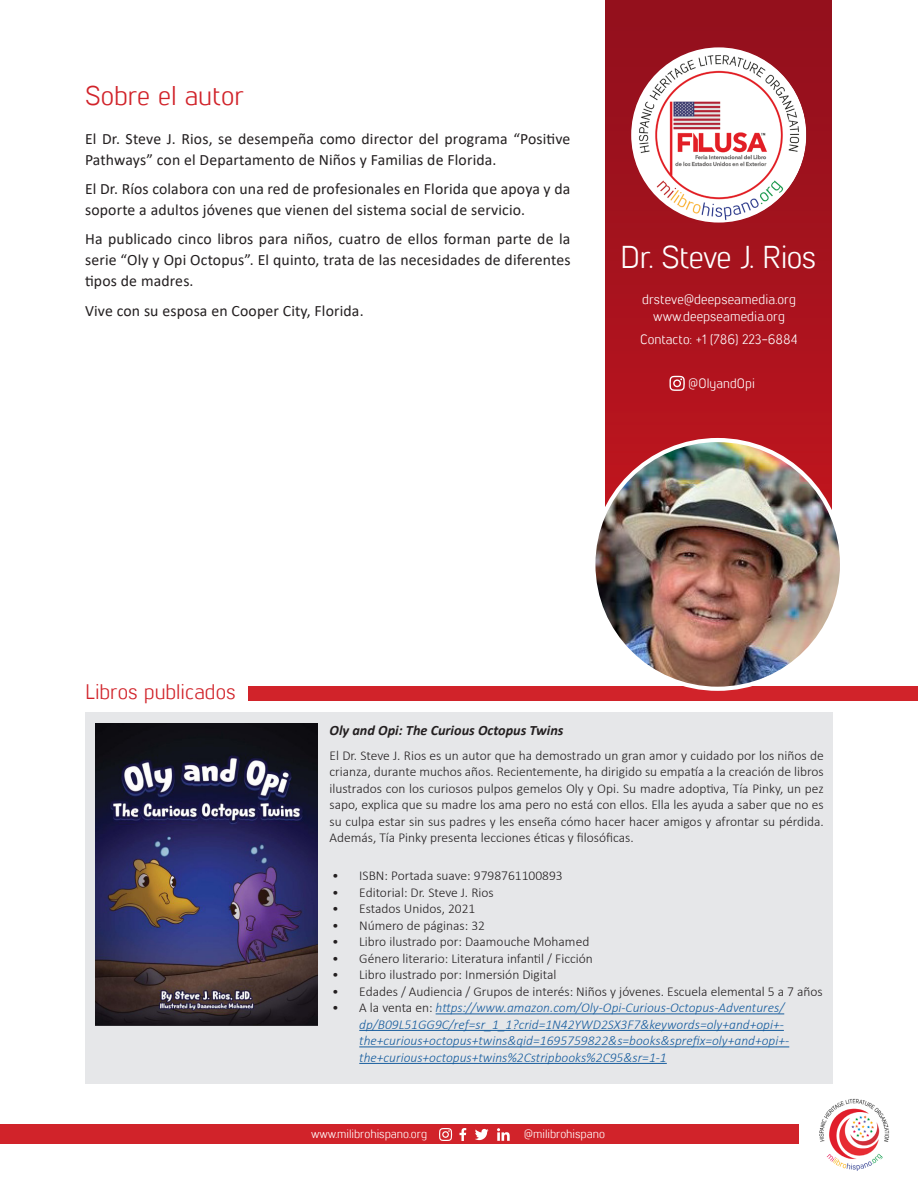
<style>
.page{position:relative;width:918px;height:1188px;background:#fff}
.page>*{position:absolute;margin:0;border:0;box-sizing:border-box;transform-origin:0 0}
.t1{font:31.5px "Lintel";letter-spacing:-.02em;color:#fff}
.t2{font:27px "Lintel";color:#d1232a}
.t3{font:21px "Lintel";color:#d1232a}
.t4{font:15.75px/21px "Calibri";letter-spacing:.01em;color:#231f20}
.t5{font:italic 700 14.25px "Calibri";color:#231f20}
.t6{font:300 13.5px/16.5px "Calibri";color:#231f20;text-align:justify}
.t7{font:italic 300 13.5px/16.5px "Calibri";color:#175d9e}
.t8{font:13.5px "Lintel";letter-spacing:.01em;color:#fff}
.t9{font:12px "Lintel";color:#fff}
.s1{font-style:normal;color:#231f20}
</style>
<div class="page">
<div style="left:0;top:1124px;width:798px;height:20px;background:#d1232a"></div>
<img style="left:818px;top:1098px;width:73px;height:73px;border-radius:37px">
<svg style="left:439px;top:1128px;width:13px;height:13px"></svg>
<svg style="left:475px;top:1129px;width:14px;height:11px"></svg>
<svg style="left:459px;top:1128px;width:7px;height:13px"></svg>
<svg style="left:497px;top:1128px;width:13px;height:13px"></svg>
<div style="left:248px;top:687px;width:670px;height:14px;background:#d1232a"></div>
<div style="left:85px;top:713px;width:748px;height:371px;background:#e6e7e9"></div>
<hr style="left:436px;top:1014px;width:348px;height:1px;background:#175d9e">
<hr style="left:359px;top:1030px;width:425px;height:1px;background:#175d9e">
<hr style="left:359px;top:1047px;width:430px;height:1px;background:#175d9e">
<hr style="left:359px;top:1063px;width:308px;height:1px;background:#175d9e">
<img style="left:95px;top:724px;width:223px;height:302px">
<svg style="left:605px;top:0;width:227px;height:510px;background:#a7131e"></svg>
<img style="left:631px;top:47px;width:175px;height:176px;border-radius:88px">
<img style="left:593px;top:440px;width:249px;height:249px;border-radius:124px">
<svg style="left:669px;top:376px;width:16px;height:15px"></svg>
<p class="t2" style="left:85px;top:77px;width:161px">Sobre el autor</p>
<p class="t4" style="left:85px;top:128px;width:487px">El Dr. Steve J. Rios, se desempeña como director del programa “Positive<br>Pathways” con el Departamento de Niños y Familias de Florida.</p>
<p class="t4" style="left:85px;top:178px;width:487px">El Dr. Ríos colabora con una red de profesionales en Florida que apoya y da soporte a adultos jóvenes que vienen del sistema social de servicio.</p>
<p class="t4" style="left:85px;top:228px;width:487px;text-align:justify">Ha publicado cinco libros para niños, cuatro de ellos forman parte de la serie “Oly y Opi Octopus”. El quinto, trata de las necesidades de diferentes tipos de madres.</p>
<p class="t4" style="left:85px;top:300px;width:280px">Vive con su esposa en Cooper City, Florida.</p>
<p class="t1" style="left:620px;top:235px;width:197px">Dr. Steve J. Rios</p>
<p class="t8" style="left:642px;top:290px;width:155px">drsteve@deepseamedia.org</p>
<p class="t8" style="left:653px;top:307px;width:133px">www.deepseamedia.org</p>
<p class="t8" style="left:640px;top:330px;width:159px">Contacto: +1 (786) 223-6884</p>
<p class="t8" style="left:689px;top:374px;width:68px">@OlyandOpi</p>
<p class="t3" style="left:85px;top:677px;width:152px">Libros publicados</p>
<p class="t5" style="left:330px;top:720px;width:235px">Oly and Opi: The Curious Octopus Twins</p>
<p class="t6" style="left:330px;top:747px;width:496px">El Dr. Steve J. Rios es un autor que ha demostrado un gran amor y cuidado por los niños de crianza, durante muchos años. Recientemente, ha dirigido su empatía a la creación de libros ilustrados con los curiosos pulpos gemelos Oly y Opi. Su madre adoptiva, Tía Pinky, un pez sapo, explica que su madre los ama pero no está con ellos. Ella les ayuda a saber que no es su culpa estar sin sus padres y les enseña cómo hacer hacer amigos y afrontar su pérdida.<br>Además, Tía Pinky presenta lecciones éticas y filosóficas.</p>
<p class="t6" style="left:332px;top:867px;width:232px">• ISBN: Portada suave: 9798761100893</p>
<p class="t6" style="left:332px;top:884px;width:163px">• Editorial: Dr. Steve J. Rios</p>
<p class="t6" style="left:332px;top:900px;width:145px">• Estados Unidos, 2021</p>
<p class="t6" style="left:332px;top:917px;width:154px">• Número de páginas: 32</p>
<p class="t6" style="left:332px;top:933px;width:259px">• Libro ilustrado por: Daamouche Mohamed</p>
<p class="t6" style="left:332px;top:950px;width:262px">• Género literario: Literatura infantil / Ficción</p>
<p class="t6" style="left:332px;top:966px;width:226px">• Libro ilustrado por: Inmersión Digital</p>
<p class="t6" style="left:332px;top:983px;width:492px">• Edades / Audiencia / Grupos de interés: Niños y jóvenes. Escuela elemental 5 a 7 años</p>
<p class="t7" style="left:359px;top:999px;width:432px;text-indent:-27px"><span class="s1">• A la venta en:</span> https://www.amazon.com/Oly-Opi-Curious-Octopus-Adventures/ dp/B09L51GG9C/ref=sr_1_1?crid=1N42YWD2SX3F7&amp;keywords=oly+and+opi+- the+curious+octopus+twins&amp;qid=1695759822&amp;s=books&amp;sprefix=oly+and+opi+- the+curious+octopus+twins%2Cstripbooks%2C95&amp;sr=1-1</p>
<p class="t9" style="left:311px;top:1126px;width:118px">www.milibrohispano.org</p>
<p class="t9" style="left:524px;top:1126px;width:82px">@milibrohispano</p>
</div>
